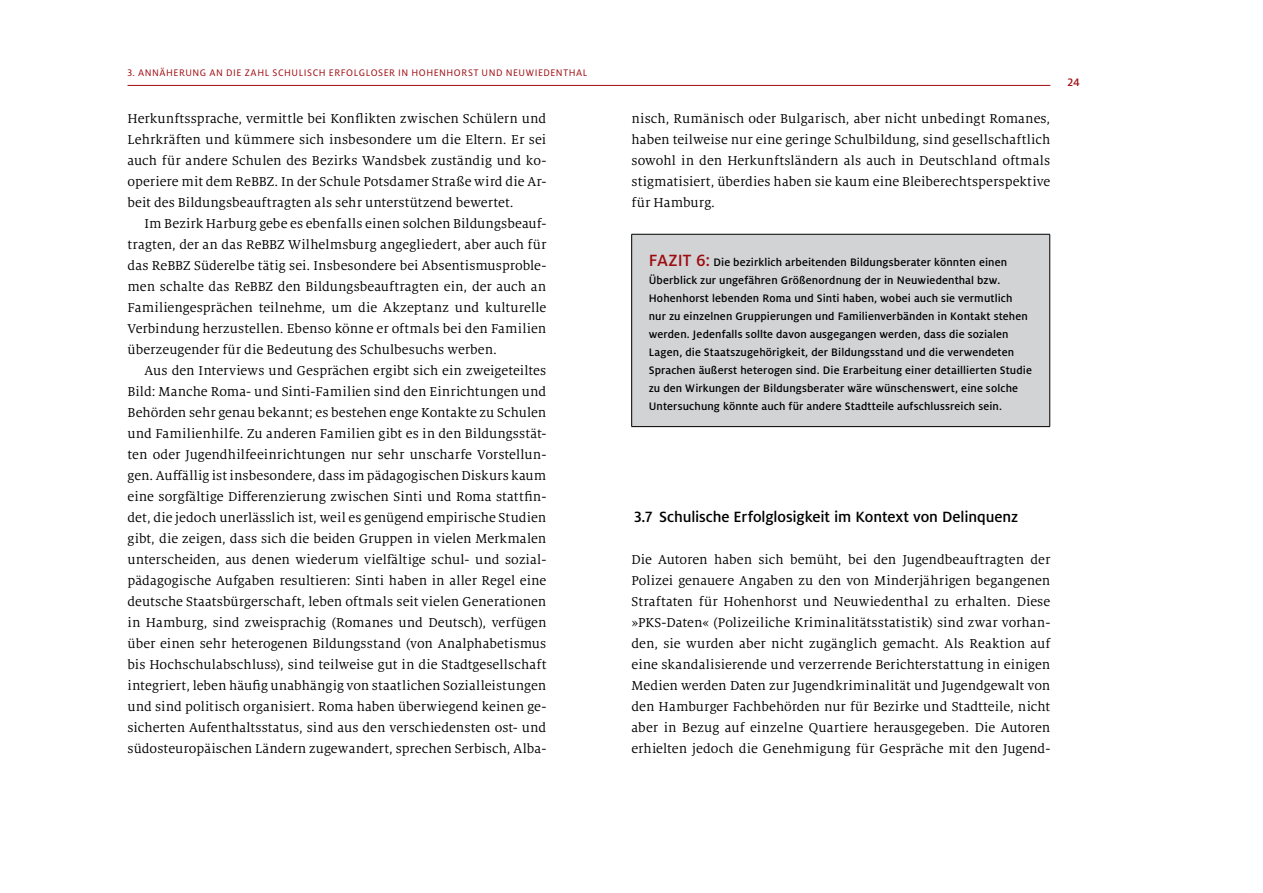
<style>
.page{position:relative;width:1263px;height:893px;background:#fff}
.page>*{position:absolute;margin:0;border:0;box-sizing:border-box;transform-origin:0 0}
.t1{font:500 16.5px "Milo OT";letter-spacing:-.005em;color:#000}
.t2{font:14.25px/21px "Milo Serif OT";letter-spacing:.005em;color:#000;text-align:justify}
.t3{font:500 12px/18px "Milo OT";letter-spacing:.015em;color:#000}
.t4{font:500 12px "Milo OT";color:#9e0b0f}
.t5{font:10.5px "Milo OT";letter-spacing:.05em;color:#9e0b0f}
.s1{font-size:18px;color:#9e0b0f}
</style>
<div class="page">
<hr style="left:128px;top:85px;width:922px;height:1px;background:#9e0b0f">
<div style="left:632px;top:234px;width:418px;height:193px;background:#d1d3d4"></div>
<hr style="left:631px;top:234px;width:419px;height:1px;background:#000">
<hr style="left:631px;top:426px;width:419px;height:1px;background:#000">
<hr style="left:631px;top:234px;width:1px;height:192px;background:#000">
<hr style="left:1049px;top:234px;width:1px;height:192px;background:#000">
<p class="t5" style="left:128px;top:67px;width:462px">3. ANNÄHERUNG AN DIE ZAHL SCHULISCH ERFOLGLOSER IN HOHENHORST UND -N EUWIEDENTHAL</p>
<p class="t2" style="left:128px;top:108px;width:420px">Herkunftssprache, vermittle bei Konflikten zwischen Schülern und Lehrkräften und kümmere sich insbesondere um die Eltern. Er sei auch für andere Schulen des Bezirks Wandsbek zuständig und ko&shy;operiere mit dem ReBBZ. In der Schule Potsdamer Straße wird die Ar&shy;beit des Bildungsbeauftragten als sehr unterstützend bewertet.</p>
<p class="t2" style="left:128px;top:213px;width:420px;text-indent:17px">Im Bezirk Harburg gebe es ebenfalls einen solchen Bildungsbeauf&shy;tragten, der an das ReBBZ Wilhelmsburg angegliedert, aber auch für das ReBBZ Süderelbe tätig sei. Insbesondere bei Absentismusproble&shy;men schalte das ReBBZ den Bildungsbeauftragten ein, der auch an Familiengesprächen teilnehme, um die Akzeptanz und kulturelle Verbindung herzustellen. Ebenso könne er oftmals bei den Familien überzeugender für die Bedeutung des Schulbesuchs werben.</p>
<p class="t2" style="left:128px;top:360px;width:420px;text-indent:17px">Aus den Interviews und Gesprächen ergibt sich ein zweigeteiltes Bild: Manche Roma- und Sinti-Familien sind den Einrichtungen und Behörden sehr genau bekannt; es bestehen enge Kontakte zu Schulen und Familienhilfe. Zu anderen Familien gibt es in den Bildungsstät&shy;ten oder Jugendhilfeeinrichtungen nur sehr unscharfe Vorstellun&shy;gen. Auffällig ist insbesondere, dass im pädagogischen Diskurs kaum eine sorgfältige Differenzierung zwischen Sinti und Roma stattfin&shy;det, die jedoch unerlässlich ist, weil es genügend empirische Studien gibt, die zeigen, dass sich die beiden Gruppen in vielen Merkmalen unterscheiden, aus denen wiederum vielfältige schul- und sozial&shy;pädagogische Aufgaben resultieren: Sinti haben in aller Regel eine deutsche Staatsbürgerschaft, leben oftmals seit vielen Generationen in Hamburg, sind zweisprachig (Romanes und Deutsch), verfügen über einen sehr heterogenen Bildungsstand (von Analphabetismus bis Hochschulabschluss), sind teilweise gut in die Stadtgesellschaft integriert, leben häufig unabhängig von staatlichen Sozialleistungen und sind politisch organisiert. Roma haben überwiegend keinen ge&shy;sicherten Aufenthaltsstatus, sind aus den verschiedensten ost- und südosteuropäischen Ländern zugewandert, sprechen Serbisch, Alba-</p>
<p class="t2" style="left:631px;top:109px;width:420px">nisch, Rumänisch oder Bulgarisch, aber nicht unbedingt Romanes, haben teilweise nur eine geringe Schulbildung, sind gesellschaftlich sowohl in den Herkunftsländern als auch in Deutschland oftmals stigmatisiert, überdies haben sie kaum eine Bleiberechtsperspektive für Hamburg.</p>
<p class="t3" style="left:649px;top:253px;width:385px"><span class="s1">Fazit 6:</span> Die bezirklich arbeitenden Bildungsberater könnten einen Überblick zur ungefähren Größenordnung der in N euwiedenthal bzw. -Hohenhorst lebenden Roma und Sinti haben, wobei auch sie vermutlich nur zu einzelnen Gruppierungen und Familienverbänden in Kontakt stehen werden. Jedenfalls sollte davon ausgegangen werden, dass die sozialen Lagen, die Staatszugehörigkeit, der Bildungsstand und die verwendeten Sprachen äußerst heterogen sind. Die Erarbeitung einer detaillierten Studie zu den Wirkungen der Bildungsberater wäre wünschenswert, eine solche<br>U ntersuchung könnte auch für andere Stadtteile aufschlussreich sein.</p>
<p class="t4" style="left:1067px;top:75px;width:14px">24</p>
<p class="t1" style="left:634px;top:508px;width:385px">3.7 Schulische Erfolglosigkeit im Kontext von Delinquenz</p>
<p class="t2" style="left:631px;top:549px;width:420px">Die Autoren haben sich bemüht, bei den Jugendbeauftragten der Polizei genauere Angaben zu den von Minderjährigen begangenen Straftaten für Hohenhorst und Neuwiedenthal zu erhalten. Diese »PKS-Daten« (Polizeiliche Kriminalitätsstatistik) sind zwar vorhan&shy;den, sie wurden aber nicht zugänglich gemacht. Als Reaktion auf eine skandalisierende und verzerrende Berichterstattung in einigen Medien werden Daten zur Jugendkriminalität und Jugendgewalt von den Hamburger Fachbehörden nur für Bezirke und Stadtteile, nicht aber in Bezug auf einzelne Quartiere herausgegeben. Die Autoren erhielten jedoch die Genehmigung für Gespräche mit den Jugend-</p>
</div>
